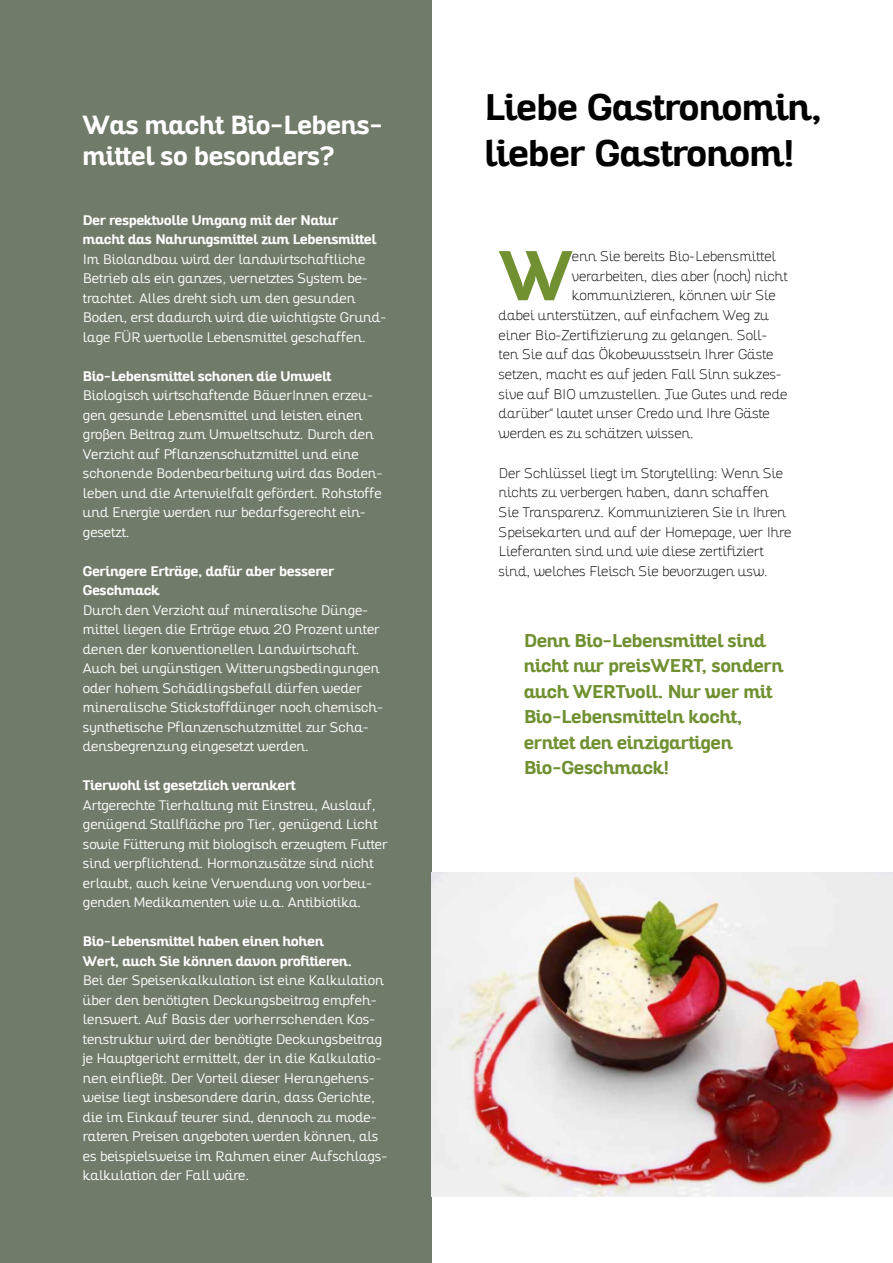
<style>
.page{position:relative;width:893px;height:1263px;background:#fff}
.page>*{position:absolute;margin:0;border:0;box-sizing:border-box;transform-origin:0 0}
.t1{font:700 68.55px "Altair";color:#709031}
.t2{font:700 36px/46.5px "Altair";color:#000}
.t3{font:700 25.5px/31.5px "Altair";color:#fff}
.t4{font:700 18px/25.5px "Altair";color:#709031}
.t5{font:100 13.65px/19.6px "Altair";color:#000}
.t6{font:300 13.5px/19.5px "Altair";color:#fff}
.t7{font:700 13.5px/19.5px "Altair";color:#fff}
</style>
<div class="page">
<div style="left:0;top:0;width:432px;height:1263px;background:#717b6a"></div>
<img style="left:432px;top:872px;width:461px;height:324px">
<h3 class="t3" style="left:83px;top:109px;width:301px">Was macht Bio-Lebens&shy;mittel so besonders?</h3>
<p class="t7" style="left:83px;top:210px;width:295px">Der respektvolle Umgang mit der Natur macht das Nahrungsmittel zum Lebensmittel</p>
<p class="t6" style="left:83px;top:249px;width:305px">Im Biolandbau wird der landwirtschaftliche Betrieb als ein ganzes, vernetztes System be&shy;trachtet. Alles dreht sich um den gesunden Boden, erst dadurch wird die wichtigste Grund&shy;lage FÜR wertvolle Lebensmittel geschaffen.</p>
<p class="t7" style="left:83px;top:366px;width:250px">Bio-Lebensmittel schonen die Umwelt</p>
<p class="t6" style="left:83px;top:386px;width:301px">Biologisch wirtschaftende BäuerInnen erzeu&shy;gen gesunde Lebensmittel und leisten einen großen Beitrag zum Umweltschutz. Durch den Verzicht auf Pflanzenschutzmittel und eine schonende Bodenbearbeitung wird das Boden&shy;leben und die Artenvielfalt gefördert. Rohstoffe und Energie werden nur bedarfsgerecht ein&shy;gesetzt.</p>
<p class="t7" style="left:83px;top:561px;width:253px">Geringere Erträge, dafür aber besserer<br>Geschmack</p>
<p class="t6" style="left:83px;top:600px;width:302px">Durch den Verzicht auf mineralische Dünge&shy;mittel liegen die Erträge etwa 20 Prozent unter denen der konventionellen Landwirtschaft.<br>Auch bei ungünstigen Witterungsbedingungen oder hohem Schädlingsbefall dürfen weder mineralische Stickstoffdünger noch chemisch&shy;synthetische Pflanzenschutzmittel zur Scha&shy;densbegrenzung eingesetzt werden.</p>
<p class="t7" style="left:83px;top:776px;width:214px">Tierwohl ist gesetzlich verankert</p>
<p class="t6" style="left:83px;top:795px;width:306px">Artgerechte Tierhaltung mit Einstreu, Auslauf, genügend Stallfläche pro Tier, genügend Licht sowie Fütterung mit biologisch erzeugtem Futter sind verpflichtend. Hormonzusätze sind nicht erlaubt, auch keine Verwendung von vorbeu&shy;genden Medikamenten wie u.a. Antibiotika.</p>
<p class="t7" style="left:83px;top:932px;width:271px">Bio-Lebensmittel haben einen hohen<br>Wert, auch Sie können davon profitieren.</p>
<p class="t6" style="left:83px;top:971px;width:306px">Bei der Speisenkalkulation ist eine Kalkulation über den benötigten Deckungsbeitrag empfeh&shy;lenswert. Auf Basis der vorherrschenden Kos&shy;tenstruktur wird der benötigte Deckungsbeitrag je Hauptgericht ermittelt, der in die Kalkulatio&shy;nen einfließt. Der Vorteil dieser Herangehens&shy;weise liegt insbesondere darin, dass Gerichte, die im Einkauf teurer sind, dennoch zu mode&shy;rateren Preisen angeboten werden können, als es beispielsweise im Rahmen einer Aufschlags&shy;kalkulation der Fall wäre.</p>
<h2 class="t2" style="left:485px;top:84px;width:339px">Liebe Gastronomin, lieber Gastronom!</h2>
<h1 class="t1" style="left:500px;top:232px;width:74px">W</h1>
<p class="t5" style="left:572px;top:246px;width:205px">enn Sie bereits Bio-Lebensmittel</p>
<p class="t5" style="left:572px;top:266px;width:217px">verarbeiten, dies aber (noch) nicht</p>
<p class="t5" style="left:572px;top:286px;width:205px">kommunizieren, können wir Sie</p>
<p class="t5" style="left:499px;top:305px;width:272px">dabei unterstützen, auf einfachem Weg zu</p>
<p class="t5" style="left:499px;top:325px;width:270px">einer Bio-Zertifizierung zu gelangen. Soll-</p>
<p class="t5" style="left:499px;top:345px;width:276px">ten Sie auf das Ökobewusstsein Ihrer Gäste</p>
<p class="t5" style="left:499px;top:365px;width:285px">setzen, macht es auf jeden Fall Sinn sukzes-</p>
<p class="t5" style="left:499px;top:384px;width:290px">sive auf BIO umzustellen. „Tue Gutes und rede</p>
<p class="t5" style="left:499px;top:404px;width:273px">darüber“ lautet unser Credo und Ihre Gäste</p>
<p class="t5" style="left:499px;top:424px;width:197px">werden es zu schätzen wissen.</p>
<p class="t5" style="left:499px;top:463px;width:294px">Der Schlüssel liegt im Storytelling: Wenn Sie nichts zu verbergen haben, dann schaffen Sie Transparenz. Kommunizieren Sie in Ihren Speisekarten und auf der Homepage, wer Ihre Lieferanten sind und wie diese zertifiziert sind, welches Fleisch Sie bevorzugen usw.</p>
<h3 class="t4" style="left:524px;top:628px;width:260px">Denn Bio-Lebensmittel sind nicht nur preisWERT, sondern auch WERTvoll. Nur wer mit<br>Bio-Lebensmitteln kocht, erntet den einzigartigen<br>Bio-Geschmack!</h3>
</div>
